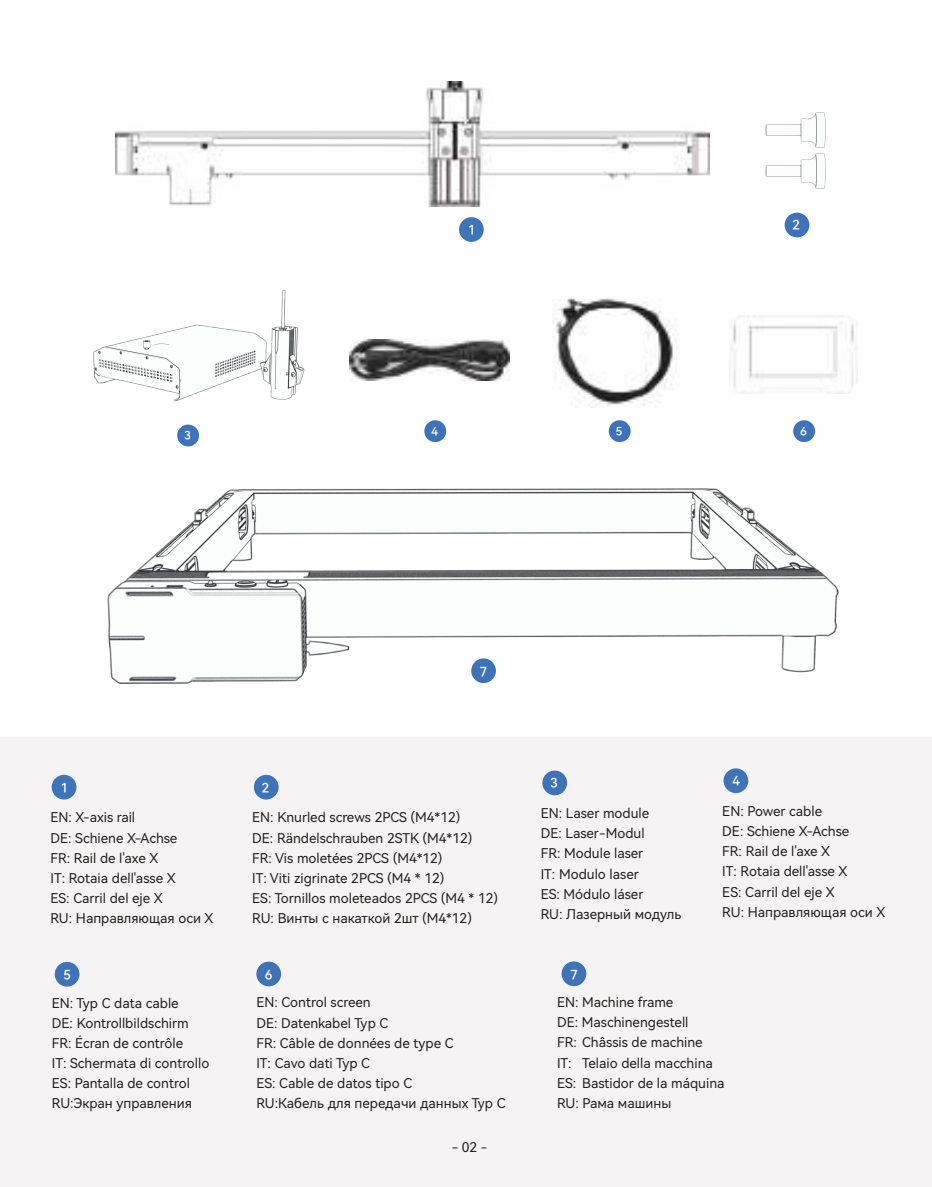
<style>
.page{position:relative;width:932px;height:1187px;background:#fff}
.page>*{position:absolute;margin:0;border:0;box-sizing:border-box;transform-origin:0 0}
.t1{font:13.5px/20.2px "Harmony OS Sans SC";color:#241f1f}
.t2{font:13.05px "Harmony OS Sans Naskh Arabic Medium";color:#fff}
.t3{font:11.47px "Harmony OS Sans Naskh Arabic Medium";color:#fff}
</style>
<div class="page">
<img style="left:553px;top:298px;width:123px;height:125px">
<img style="left:115px;top:81px;width:594px;height:125px">
<div style="left:0;top:737px;width:931px;height:449px;background:#f5f3f3"></div>
<div style="left:459px;top:217px;width:24px;height:25px;background:#3d74ba;border-radius:50%"></div>
<div style="left:177px;top:424px;width:22px;height:22px;background:#3e73b9;border-radius:50%"></div>
<div style="left:784px;top:213px;width:25px;height:24px;background:#3e73b9;border-radius:50%"></div>
<div style="left:793px;top:420px;width:21px;height:22px;background:#3e73b9;border-radius:50%"></div>
<div style="left:424px;top:420px;width:22px;height:22px;background:#3e73b9;border-radius:50%"></div>
<div style="left:608px;top:420px;width:22px;height:22px;background:#3e73b9;border-radius:50%"></div>
<img style="left:729px;top:316px;width:128px;height:78px">
<div style="left:52px;top:774px;width:24px;height:25px;background:#3d74ba;border-radius:50%"></div>
<div style="left:542px;top:770px;width:25px;height:25px;background:#3e73b9;border-radius:50%"></div>
<div style="left:256px;top:961px;width:25px;height:25px;background:#3e73b9;border-radius:50%"></div>
<div style="left:723px;top:768px;width:25px;height:25px;background:#3d74ba;border-radius:50%"></div>
<div style="left:254px;top:774px;width:24px;height:25px;background:#3e73b9;border-radius:50%"></div>
<div style="left:561px;top:961px;width:25px;height:25px;background:#3e73b9;border-radius:50%"></div>
<div style="left:55px;top:961px;width:24px;height:25px;background:#3e73b9;border-radius:50%"></div>
<img style="left:107px;top:488px;width:732px;height:196px">
<img style="left:350px;top:339px;width:159px;height:41px">
<img style="left:765px;top:112px;width:61px;height:36px">
<img style="left:765px;top:153px;width:61px;height:36px">
<img style="left:93px;top:290px;width:212px;height:112px">
<p class="t3" style="left:184px;top:428px;width:8px">3</p>
<p class="t2" style="left:468px;top:222px;width:7px">1</p>
<p class="t2" style="left:792px;top:217px;width:9px">2</p>
<p class="t3" style="left:431px;top:424px;width:9px">4</p>
<p class="t3" style="left:615px;top:424px;width:8px">5</p>
<p class="t3" style="left:799px;top:424px;width:8px">6</p>
<p class="t2" style="left:480px;top:663px;width:9px">7</p>
<p class="t2" style="left:61px;top:779px;width:7px">1</p>
<p class="t2" style="left:550px;top:775px;width:9px">3</p>
<p class="t2" style="left:262px;top:779px;width:9px">2</p>
<p class="t1" style="left:252px;top:806px;width:247px">EN: Knurled screws 2PCS (M4*12)<br>DE: Rändelschrauben 2STK (M4*12)<br>FR: Vis moletées 2PCS (M4*12)<br>IT: Viti zigrinate 2PCS (M4 * 12)<br>ES: Tornillos moleteados 2PCS (M4 * 12)<br>RU: Винты с накаткой 2шт (М4*12)</p>
<p class="t1" style="left:540px;top:802px;width:142px">EN: Laser module<br>DE: Laser-Modul<br>FR: Module laser<br>IT: Modulo laser<br>ES: Módulo láser<br>RU: Лазерный модуль</p>
<p class="t1" style="left:50px;top:806px;width:164px">EN: X-axis rail<br>DE: Schiene X-Achse<br>FR: Rail de l'axe X<br>IT: Rotaia dell'asse X<br>ES: Carril del eje X<br>RU: Направляющая оси X</p>
<p class="t2" style="left:731px;top:773px;width:10px">4</p>
<p class="t1" style="left:722px;top:800px;width:164px">EN: Power cable<br>DE: Schiene X-Achse<br>FR: Rail de l'axe X<br>IT: Rotaia dell'asse X<br>ES: Carril del eje X<br>RU: Направляющая оси X</p>
<p class="t2" style="left:63px;top:966px;width:9px">5</p>
<p class="t1" style="left:52px;top:992px;width:159px">EN: Typ C data cable<br>DE: Kontrollbildschirm<br>FR: Écran de contrôle<br>IT: Schermata di controllo<br>ES: Pantalla de control<br>RU:Экран управления</p>
<p class="t2" style="left:265px;top:966px;width:9px">6</p>
<p class="t1" style="left:256px;top:991px;width:251px">EN: Control screen<br>DE: Datenkabel Typ C<br>FR: Câble de données de type C<br>IT: Cavo dati Typ C<br>ES: Cable de datos tipo C<br>RU:Кабель для передачи данных Typ C</p>
<p class="t1" style="left:451px;top:1136px;width:37px">- 02 -</p>
<p class="t2" style="left:570px;top:966px;width:9px">7</p>
<p class="t1" style="left:557px;top:991px;width:169px">EN: Machine frame<br>DE: Maschinengestell<br>FR: Châssis de machine<br>IT: Telaio della macchina<br>ES: Bastidor de la máquina<br>RU: Рама машины</p>
</div>
